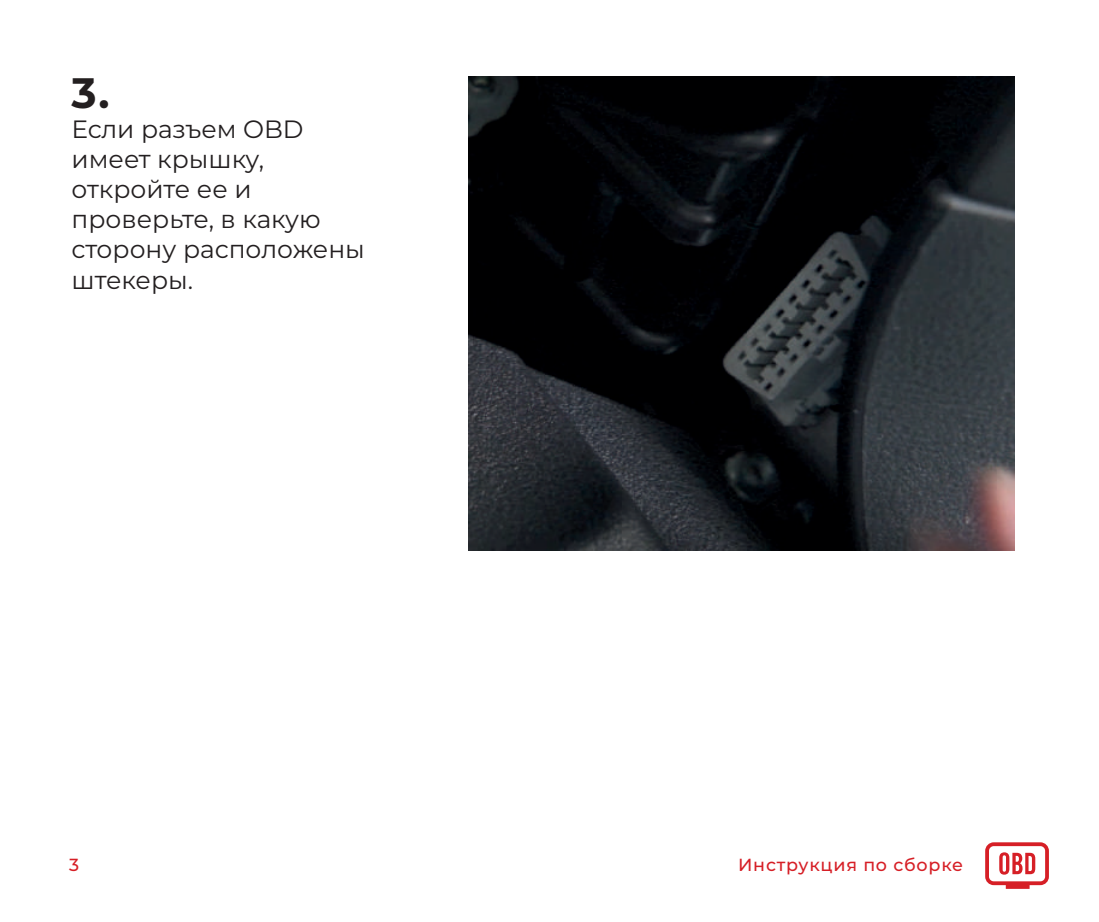
<style>
.page{position:relative;width:1099px;height:922px;background:#fff}
.page>*{position:absolute;margin:0;border:0;box-sizing:border-box;transform-origin:0 0}
.t1{font:700 42.5px "Montserrat";color:#231f20}
.t2{font:25px/30px "Montserrat";color:#231f20}
.t3{font:500 17.5px "Montserrat";letter-spacing:.045em;color:#d61f26}
</style>
<div class="page">
<img style="left:468px;top:77px;width:546px;height:473px">
<svg style="left:985px;top:842px;width:63px;height:46px"></svg>
<h1 class="t1" style="left:72px;top:63px;width:40px">3.</h1>
<p class="t2" style="left:72px;top:114px;width:295px">Если разъем OBD имеет крышку, откройте ее и проверьте, в какую сторону расположены штекеры.</p>
<p class="t3" style="left:69px;top:852px;width:12px">3</p>
<p class="t3" style="left:738px;top:852px;width:227px">Инструкция по сборке</p>
</div>
